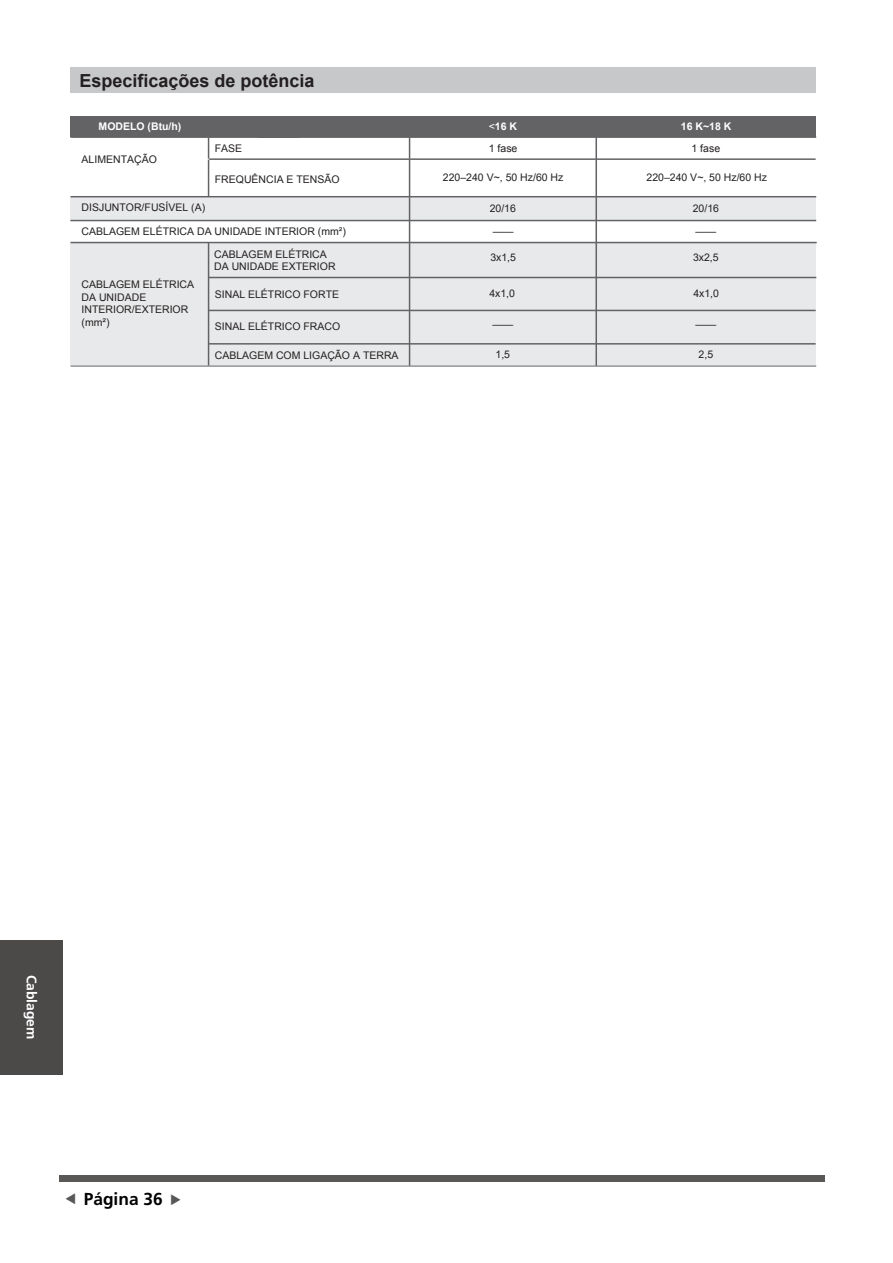
<style>
.page{position:relative;width:893px;height:1263px;background:#fff}
.page>*{position:absolute;margin:0;border:0;box-sizing:border-box;transform-origin:0 0}
.t1{font:700 18px "Arial";color:#231f20}
.t2{font:700 17.4px "Frutiger LT Std";color:#000}
.t3{font:700 13.8px "Frutiger LT Std";color:#fff}
.t4{font:10.5px/12.6px "Arial";color:#231f20}
.t5{font:10.5px/23.1px "Arial";color:#231f20}
.t6{font:700 10.5px "Arial";color:#fff}
.t7{font:700 10.5px "Arial";color:#fff}
.s1{font-style:inherit}
.s2{color:#fff}
.s3{font-weight:700;color:#fff}
</style>
<div class="page">
<div style="left:70px;top:67px;width:746px;height:26px;background:#c7c8ca"></div>
<div style="left:357px;top:117px;width:459px;height:20px;background:#636366"></div>
<div style="left:259px;top:117px;width:100px;height:20px;background:#636366"></div>
<div style="left:70px;top:117px;width:216px;height:20px;background:#636366"></div>
<div style="left:357px;top:243px;width:459px;height:123px;background:#e8e9ea"></div>
<div style="left:259px;top:243px;width:100px;height:123px;background:#e8e9ea"></div>
<div style="left:70px;top:243px;width:198px;height:123px;background:#e8e9ea"></div>
<div style="left:357px;top:197px;width:459px;height:24px;background:#e8e9ea"></div>
<div style="left:259px;top:197px;width:100px;height:24px;background:#e8e9ea"></div>
<div style="left:70px;top:197px;width:202px;height:24px;background:#e8e9ea"></div>
<hr style="left:70px;top:136px;width:58px;height:2px;background:#636366">
<hr style="left:128px;top:136px;width:171px;height:2px;background:#636366">
<hr style="left:259px;top:136px;width:557px;height:2px;background:#636366">
<hr style="left:209px;top:158px;width:607px;height:2px;background:#636366">
<svg style="left:208px;top:138px;width:1px;height:21px"></svg>
<hr style="left:208px;top:160px;width:1px;height:37px;background:#636366">
<hr style="left:70px;top:196px;width:746px;height:1px;background:#636366">
<hr style="left:70px;top:220px;width:746px;height:1px;background:#636366">
<hr style="left:70px;top:242px;width:747px;height:1px;background:#636366">
<hr style="left:208px;top:243px;width:1px;height:123px;background:#636366">
<hr style="left:208px;top:277px;width:608px;height:1px;background:#636366">
<svg style="left:409px;top:138px;width:1px;height:21px"></svg>
<hr style="left:409px;top:160px;width:1px;height:37px;background:#636366">
<svg style="left:409px;top:197px;width:1px;height:45px"></svg>
<hr style="left:409px;top:243px;width:1px;height:34px;background:#636366">
<hr style="left:409px;top:278px;width:1px;height:88px;background:#636366">
<hr style="left:595px;top:137px;width:2px;height:229px;background:#636366">
<hr style="left:208px;top:310px;width:608px;height:1px;background:#636366">
<hr style="left:208px;top:343px;width:608px;height:2px;background:#636366">
<hr style="left:71px;top:366px;width:745px;height:1px;background:#636366">
<div style="left:60px;top:1175px;width:765px;height:7px;background:#5a5757"></div>
<div style="left:0;top:940px;width:62px;height:135px;background:#4c4949"></div>
<h1 class="t1" style="left:80px;top:68px;width:237px">Especificações de potência</h1>
<p class="t6" style="left:99px;top:119px;width:84px">MODELO (Btu/h)</p>
<p class="t4" style="left:82px;top:154px;width:77px">ALIMENTAÇÃO</p>
<p class="t4" style="left:215px;top:142px;width:29px">FASE</p>
<p class="t4" style="left:215px;top:173px;width:126px">FREQUÊNCIA E TENSÃO</p>
<p class="t4" style="left:82px;top:201px;width:125px">DISJUNTOR/FUSÍVEL (A)</p>
<p class="t4" style="left:214px;top:220px;width:133px;line-height:22.5px;text-indent:-133px">CABLAGEM ELÉTRICA DA UNIDADE INTERIOR <span class="s1">(mm²)<br></span>CABLAGEM ELÉTRICA</p>
<p class="t4" style="left:214px;top:260px;width:123px">DA UNIDADE EXTERIOR</p>
<p class="t4" style="left:82px;top:278px;width:114px">CABLAGEM ELÉTRICA<br>DA UNIDADE<br>INTERIOR/EXTERIOR</p>
<p class="t5" style="left:82px;top:311px;width:29px">(mm²)</p>
<p class="t4" style="left:215px;top:288px;width:126px">SINAL ELÉTRICO FORTE</p>
<p class="t4" style="left:215px;top:320px;width:127px">SINAL ELÉTRICO FRACO</p>
<p class="t4" style="left:215px;top:350px;width:185px">CABLAGEM COM LIGAÇÃO A TERRA</p>
<p class="t4" style="left:489px;top:116px;width:30px;line-height:21.6px"><span class="s2">&lt;</span><span class="s3">16 K<br></span>1 fase</p>
<p class="t5" style="left:443px;top:166px;width:122px">220–240 V~, 50 Hz/60 Hz</p>
<p class="t5" style="left:490px;top:197px;width:28px">20/16 ——</p>
<p class="t5" style="left:490px;top:245px;width:27px">3x1,5</p>
<p class="t5" style="left:489px;top:281px;width:27px">4x1,0</p>
<p class="t5" style="left:492px;top:313px;width:22px">——</p>
<p class="t5" style="left:496px;top:342px;width:16px">1,5</p>
<p class="t7" style="left:681px;top:119px;width:52px">16 K~18 K</p>
<p class="t4" style="left:692px;top:142px;width:30px">1 fase</p>
<p class="t5" style="left:646px;top:166px;width:122px">220–240 V~, 50 Hz/60 Hz</p>
<p class="t5" style="left:693px;top:197px;width:28px">20/16 ——</p>
<p class="t5" style="left:693px;top:245px;width:27px">3x2,5</p>
<p class="t5" style="left:693px;top:281px;width:27px">4x1,0</p>
<p class="t5" style="left:695px;top:313px;width:22px">——</p>
<p class="t5" style="left:699px;top:342px;width:16px">2,5</p>
<h3 class="t3" style="left:40px;top:975px;width:66px;rotate:90deg">Cablagem</h3>
<h2 class="t2" style="left:84px;top:1189px;width:81px">Página 36</h2>
</div>
